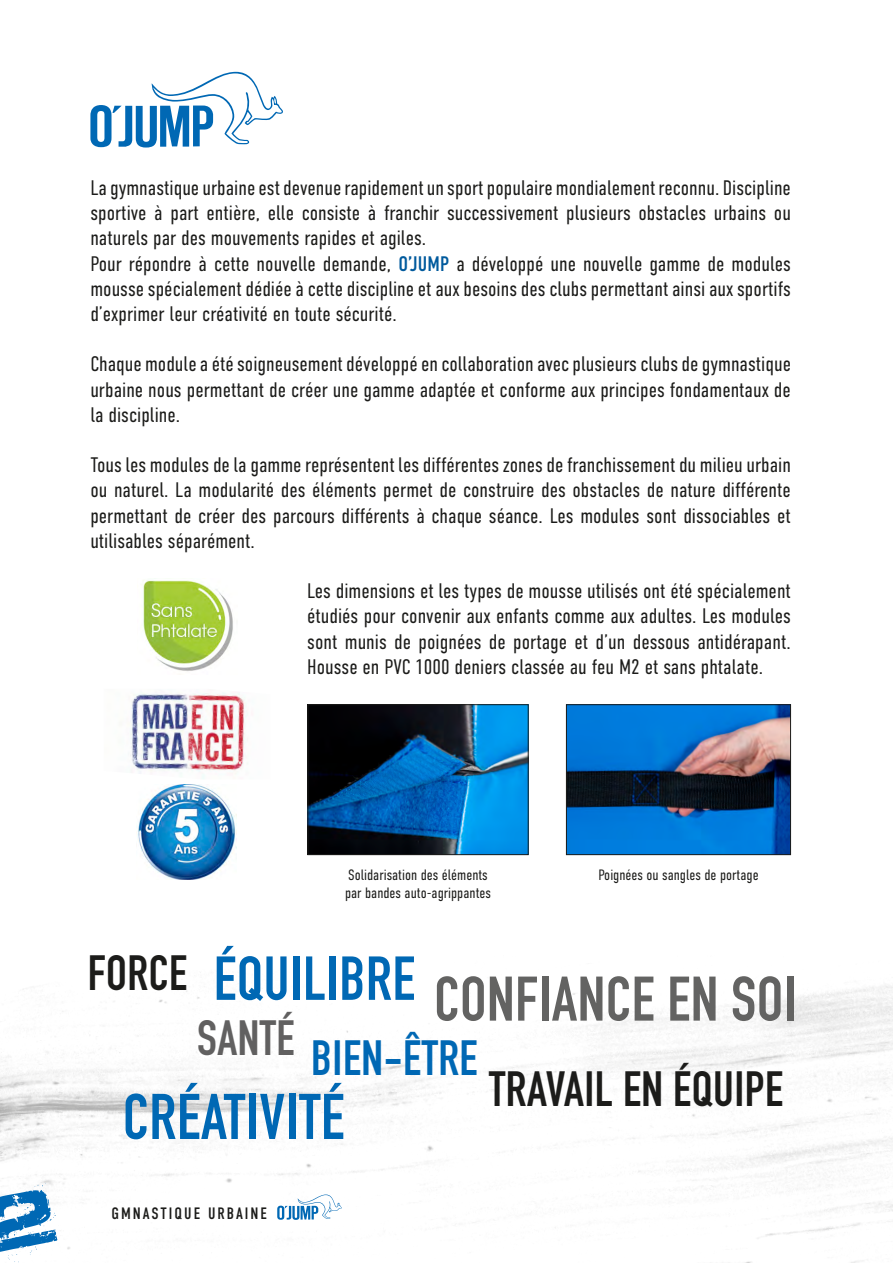
<style>
.page{position:relative;width:893px;height:1263px;background:#fff}
.page>*{position:absolute;margin:0;border:0;box-sizing:border-box;transform-origin:0 0}
.t1{font:700 63.45px "DIN Condensed";letter-spacing:.01em;color:#0068b4}
.t2{font:700 61.95px "DIN Condensed";letter-spacing:.01em;color:#636362}
.t3{font:700 60.9px "DIN Condensed";letter-spacing:.01em;color:#0068b4}
.t4{font:700 48.75px "DIN Condensed";letter-spacing:.01em;color:#1c1c1a}
.t5{font:700 48.75px "DIN Condensed";letter-spacing:.01em;color:#0068b4}
.t6{font:700 48.75px "DIN Condensed";letter-spacing:.01em;color:#616060}
.t7{font:300 21px/25.2px "DIN Condensed";color:#1c1c1a;text-align:justify}
.t8{font:16.5px "DIN Condensed";letter-spacing:.12em;color:#1c1c1a}
.t9{font:300 15px "DIN Condensed";color:#1c1c1a}
.s1{font-weight:400;color:#005a9d}
</style>
<div class="page">
<img style="left:0;top:985px;width:893px;height:278px">
<img style="left:309px;top:706px;width:218px;height:147px">
<div style="left:307px;top:704px;width:222px;height:151px;border:1px solid #1c1c1a"></div>
<img style="left:568px;top:706px;width:221px;height:147px">
<div style="left:566px;top:704px;width:225px;height:151px;border:1px solid #1c1c1a"></div>
<svg style="left:0;top:1183px;width:57px;height:79px"></svg>
<svg style="left:90px;top:72px;width:193px;height:76px"></svg>
<img style="left:143px;top:580px;width:90px;height:91px">
<img style="left:137px;top:784px;width:99px;height:95px">
<img style="left:130px;top:692px;width:117px;height:87px">
<p class="t7" style="left:90px;top:175px;width:702px">La gymnastique urbaine est devenue rapidement un sport populaire mondialement reconnu. Discipline sportive à part entière, elle consiste à franchir successivement plusieurs obstacles urbains ou naturels par des mouvements rapides et agiles.</p>
<p class="t7" style="left:90px;top:251px;width:702px">Pour répondre à cette nouvelle demande, <span class="s1">O’JUMP</span> a développé une nouvelle gamme de modules mousse spécialement dédiée à cette discipline et aux besoins des clubs permettant ainsi aux sportifs d’exprimer leur créativité en toute sécurité.</p>
<p class="t7" style="left:90px;top:352px;width:702px">Chaque module a été soigneusement développé en collaboration avec plusieurs clubs de gymnastique urbaine nous permettant de créer une gamme adaptée et conforme aux principes fondamentaux de la discipline.</p>
<p class="t7" style="left:90px;top:452px;width:702px">Tous les modules de la gamme représentent les différentes zones de franchissement du milieu urbain ou naturel. La modularité des éléments permet de construire des obstacles de nature différente permettant de créer des parcours différents à chaque séance. Les modules sont dissociables et utilisables séparément.</p>
<p class="t7" style="left:307px;top:578px;width:485px">Les dimensions et les types de mousse utilisés ont été spécialement étudiés pour convenir aux enfants comme aux adultes. Les modules sont munis de poignées de portage et d’un dessous antidérapant.<br>Housse en PVC 1000 deniers classée au feu M2 et sans phtalate.</p>
<p class="t9" style="left:348px;top:866px;width:141px">Solidarisation des éléments</p>
<p class="t9" style="left:598px;top:866px;width:162px">Poignées ou sangles de portage</p>
<p class="t9" style="left:345px;top:884px;width:148px">par bandes auto-agrippantes</p>
<p class="t4" style="left:88px;top:940px;width:101px">FORCE</p>
<p class="t3" style="left:214px;top:937px;width:203px">ÉQUILIBRE</p>
<p class="t6" style="left:197px;top:1005px;width:99px">SANTÉ</p>
<p class="t2" style="left:434px;top:957px;width:364px">CONFIANCE EN SOI</p>
<p class="t5" style="left:311px;top:1025px;width:168px">BIEN-ÊTRE</p>
<p class="t4" style="left:489px;top:1056px;width:295px">TRAVAIL EN ÉQUIPE</p>
<p class="t1" style="left:123px;top:1074px;width:223px">CRÉATIVITÉ</p>
<p class="t8" style="left:112px;top:1204px;width:157px">GMNASTIQUE URBAINE</p>
</div>
